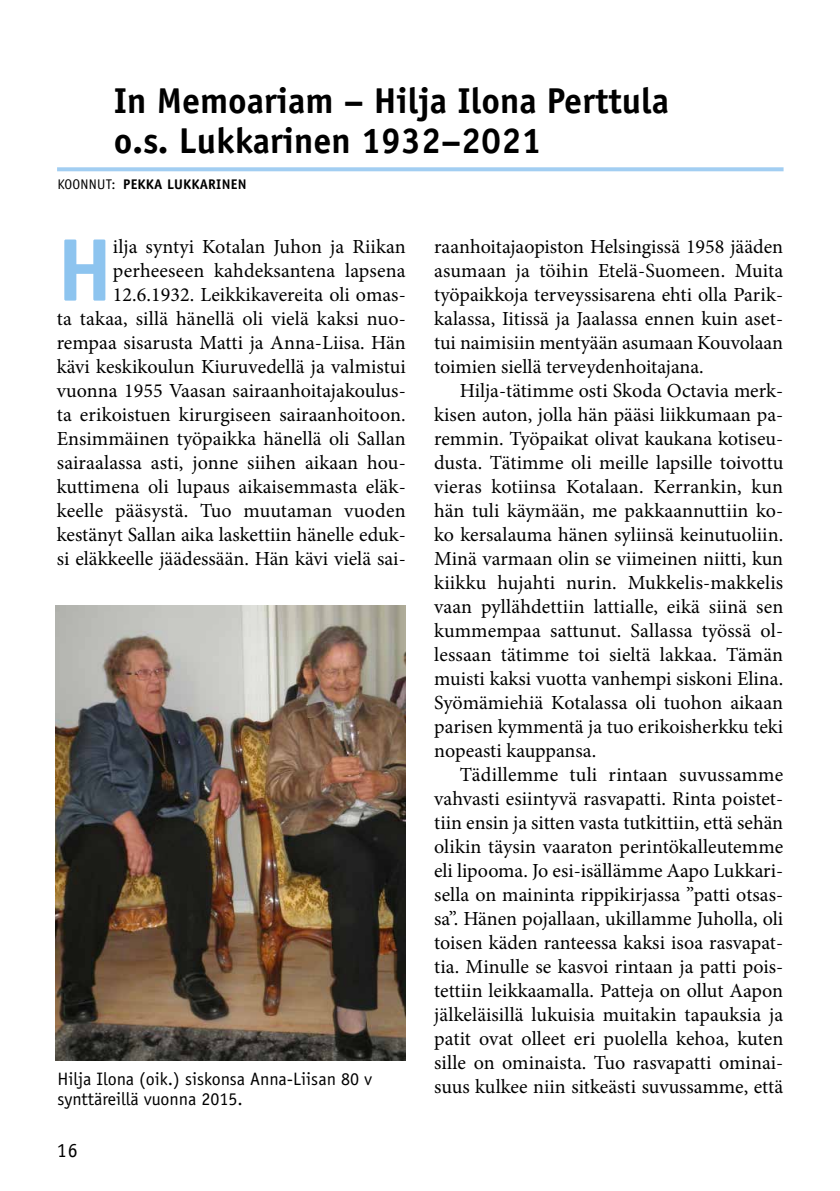
<style>
.page{position:relative;width:840px;height:1191px;background:#fff}
.page>*{position:absolute;margin:0;border:0;box-sizing:border-box;transform-origin:0 0}
.Leipäteksti{font:700 89.2px "Officina Sans Std";color:#8dc4ef}
.Juttuotsikko{font:700 36px/40px "Officina Sans Std";color:#000}
.Leipäteksti-2{font:20px/24px "Minion Pro";letter-spacing:.005em;color:#000;text-align:justify}
.t1{font:20px "Officina Sans Std";color:#000}
.Kuvateksti{font:18px/20px "Officina Sans Std";color:#000}
.Leipäteksti-3{font:700 14px "Officina Sans Std";letter-spacing:.015em;color:#000}
.s1{font-weight:400}
</style>
<div class="page">
<svg style="left:57px;top:167px;width:726px;height:4px;background:#a9d1f2"></svg>
<img style="left:55px;top:606px;width:350px;height:454px">
<p class="Juttuotsikko" style="left:114px;top:81px;width:556px">In Memoariam – Hilja Ilona Perttula o.s. Lukkarinen 1932–2021</p>
<p class="Leipäteksti-3" style="left:57px;top:175px;width:190px"><span class="s1">KOONNUT:</span> PEKKA LUKKARINEN</p>
<p class="Leipäteksti-2" style="left:57px;top:234px;width:350px;text-align:right">ilja syntyi Kotalan Juhon ja Riikan perheeseen kahdeksantena lapsena 12.6.1932. Leikkikavereita oli omas-<br>ta takaa, sillä hänellä oli vielä kaksi nuo&shy;rempaa sisarusta Matti ja Anna-Liisa. Hän kävi keskikoulun Kiuruvedellä ja valmistui vuonna 1955 Vaasan sairaanhoitajakoulus&shy;ta erikoistuen kirurgiseen sairaanhoitoon.<br>Ensimmäinen työpaikka hänellä oli Sallan sairaalassa asti, jonne siihen aikaan hou&shy;kuttimena oli lupaus aikaisemmasta eläk&shy;keelle pääsystä. Tuo muutaman vuoden kestänyt Sallan aika laskettiin hänelle eduk&shy;si eläkkeelle jäädessään. Hän kävi vielä sai-</p>
<p class="Leipäteksti-2" style="left:434px;top:234px;width:350px">raanhoitajaopiston Helsingissä 1958 jääden asumaan ja töihin Etelä-Suomeen. Muita työpaikkoja terveyssisarena ehti olla Parik&shy;kalassa, Iitissä ja Jaalassa ennen kuin aset&shy;tui naimisiin mentyään asumaan Kouvolaan toimien siellä terveydenhoitajana.</p>
<p class="Leipäteksti" style="left:57px;top:215px;width:58px">H</p>
<p class="Leipäteksti-2" style="left:434px;top:378px;width:350px;text-indent:26px">Hilja-tätimme osti Skoda Octavia merk&shy;kisen auton, jolla hän pääsi liikkumaan pa&shy;remmin. Työpaikat olivat kaukana kotiseu&shy;dusta. Tätimme oli meille lapsille toivottu vieras kotiinsa Kotalaan. Kerrankin, kun hän tuli käymään, me pakkaannuttiin ko&shy;ko kersalauma hänen syliinsä keinutuoliin.<br>Minä varmaan olin se viimeinen niitti, kun kiikku hujahti nurin. Mukkelis-makkelis vaan pyllähdettiin lattialle, eikä siinä sen kummempaa sattunut. Sallassa työssä ol&shy;lessaan tätimme toi sieltä lakkaa. Tämän muisti kaksi vuotta vanhempi siskoni Elina.<br>Syömämiehiä Kotalassa oli tuohon aikaan parisen kymmentä ja tuo erikoisherkku teki nopeasti kauppansa.</p>
<p class="Leipäteksti-2" style="left:434px;top:762px;width:350px;text-indent:26px">Tädillemme tuli rintaan suvussamme vahvasti esiintyvä rasvapatti. Rinta poistet&shy;tiin ensin ja sitten vasta tutkittiin, että sehän olikin täysin vaaraton perintökalleutemme eli lipooma. Jo esi-isällämme Aapo Lukkari&shy;sella on maininta rippikirjassa ”patti otsas&shy;sa”. Hänen pojallaan, ukillamme Juholla, oli toisen käden ranteessa kaksi isoa rasvapat&shy;tia. Minulle se kasvoi rintaan ja patti pois&shy;tettiin leikkaamalla. Patteja on ollut Aapon jälkeläisillä lukuisia muitakin tapauksia ja patit ovat olleet eri puolella kehoa, kuten sille on ominaista. Tuo rasvapatti ominai&shy;suus kulkee niin sitkeästi suvussamme, että</p>
<p class="Kuvateksti" style="left:57px;top:1068px;width:316px">Hilja Ilona (oik.) siskonsa Anna-Liisan 80 v synttäreillä vuonna 2015.</p>
<p class="t1" style="left:57px;top:1139px;width:22px">16</p>
</div>
